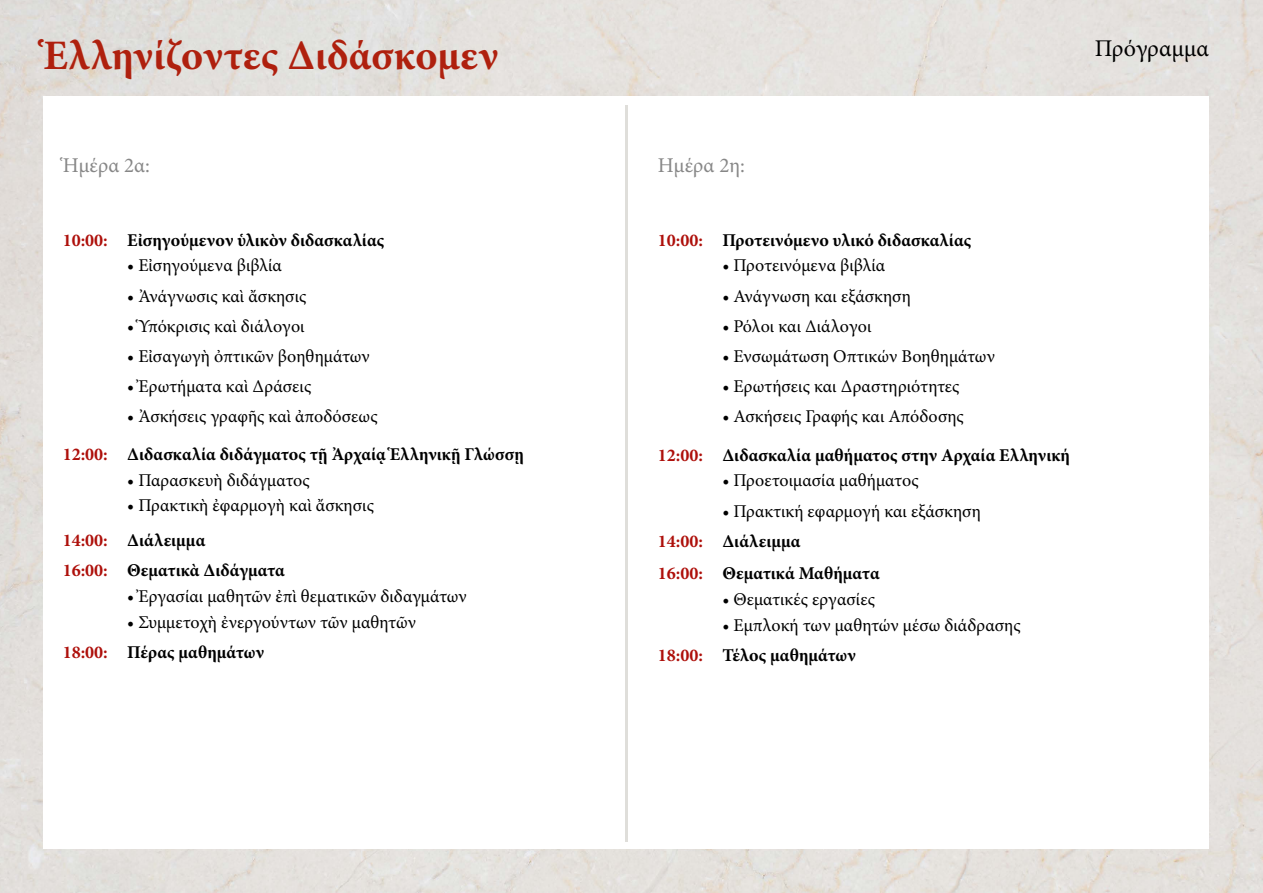
<style>
.page{position:relative;width:1263px;height:893px;background:#fff}
.page>*{position:absolute;margin:0;border:0;box-sizing:border-box;transform-origin:0 0}
.t1{font:700 42px "Minion Pro";color:#af200e}
.t2{font:24px "Minion Pro";color:#000}
.t3{font:21px "Minion Pro";color:#878787}
.t4{font:18px/30.2px "Minion Pro";color:#000}
.t5{font:700 18px/38px "Minion Pro";color:#000}
.s1{color:#ae100b}
.s2{font-weight:400}
.s3{font-weight:700;color:#ae100b}
.s4{font-weight:700}
</style>
<div class="page">
<img style="left:0;top:0;width:1263px;height:893px">
<div style="left:44px;top:96px;width:1165px;height:752px;background:#fff"></div>
<hr style="left:625px;top:105px;width:2px;height:737px;background:#dfdeda">
<h1 class="t1" style="left:44px;top:26px;width:456px">Ἑλληνίζοντες Διδάσκομεν</h1>
<h2 class="t2" style="left:1095px;top:32px;width:116px">Πρόγραμμα</h2>
<p class="t3" style="left:63px;top:151px;width:89px">Ἡμέρα 2α:</p>
<p class="t5" style="left:63px;top:221px;width:323px"><span class="s1">10:00:</span> Εἰσηγούμενον ὑλικὸν διδασκαλίας</p>
<p class="t4" style="left:127px;top:251px;width:156px">• Εἰσηγούμενα βιβλία</p>
<p class="t4" style="left:127px;top:281px;width:181px">• Ἀνάγνωσις καὶ ἄσκησις</p>
<p class="t4" style="left:127px;top:311px;width:179px">• Ὑπόκρισις καὶ διάλογοι</p>
<p class="t4" style="left:127px;top:341px;width:244px">• Εἰσαγωγὴ ὀπτικῶν βοηθημάτων</p>
<p class="t4" style="left:127px;top:371px;width:186px">• Ἐρωτήματα καὶ Δράσεις</p>
<p class="t5" style="left:63px;top:397px;width:463px;text-indent:64px"><span class="s2">• Ἀσκήσεις γραφῆς καὶ ἀποδόσεως<br></span><span class="s1">12:00:</span> Διδασκαλία διδάγματος τῇ Ἀρχαίᾳ Ἑλληνικῇ Γλώσσῃ</p>
<p class="t4" style="left:127px;top:465px;width:184px">• Παρασκευὴ διδάγματος</p>
<p class="t4" style="left:63px;top:489px;width:313px;line-height:34.3px;text-indent:64px">• Πρακτικὴ ἐφαρμογὴ καὶ ἄσκησις<br><span class="s3">14:00:</span> <span class="s4">Διάλειμμα</span></p>
<p class="t5" style="left:63px;top:551px;width:224px"><span class="s1">16:00:</span> Θεματικὰ Διδάγματα</p>
<p class="t4" style="left:127px;top:581px;width:341px">• Ἐργασίαι μαθητῶν ἐπὶ θεματικῶν διδαγμάτων</p>
<p class="t4" style="left:63px;top:607px;width:355px;text-indent:64px">• Συμμετοχὴ ἐνεργούντων τῶν μαθητῶν<br><span class="s3">18:00:</span> <span class="s4">Πέρας μαθημάτων</span></p>
<p class="t3" style="left:658px;top:151px;width:89px">Ημέρα 2η:</p>
<p class="t5" style="left:658px;top:221px;width:315px"><span class="s1">10:00:</span> Προτεινόμενο υλικό διδασκαλίας</p>
<p class="t4" style="left:722px;top:251px;width:164px">• Προτεινόμενα βιβλία</p>
<p class="t4" style="left:722px;top:281px;width:190px">• Ανάγνωση και εξάσκηση</p>
<p class="t4" style="left:722px;top:311px;width:151px">• Ρόλοι και Διάλογοι</p>
<p class="t4" style="left:722px;top:341px;width:274px">• Ενσωμάτωση Οπτικών Βοηθημάτων</p>
<p class="t4" style="left:722px;top:371px;width:239px">• Ερωτήσεις και Δραστηριότητες</p>
<p class="t5" style="left:658px;top:397px;width:414px;line-height:38.7px;text-indent:64px"><span class="s2">• Ασκήσεις Γραφής και Απόδοσης<br></span><span class="s1">12:00:</span> Διδασκαλία μαθήματος στην Αρχαία Ελληνική</p>
<p class="t4" style="left:722px;top:466px;width:198px">• Προετοιμασία μαθήματος</p>
<p class="t4" style="left:658px;top:496px;width:324px;text-indent:64px">• Πρακτική εφαρμογή και εξάσκηση<br><span class="s3">14:00:</span> <span class="s4">Διάλειμμα</span></p>
<p class="t5" style="left:658px;top:554px;width:223px"><span class="s1">16:00:</span> Θεματικά Μαθήματα</p>
<p class="t4" style="left:722px;top:584px;width:154px">• Θεματικές εργασίες</p>
<p class="t4" style="left:658px;top:610px;width:364px;text-indent:64px">• Εμπλοκή των μαθητών μέσω διάδρασης<br><span class="s3">18:00:</span> <span class="s4">Τέλος μαθημάτων</span></p>
</div>
